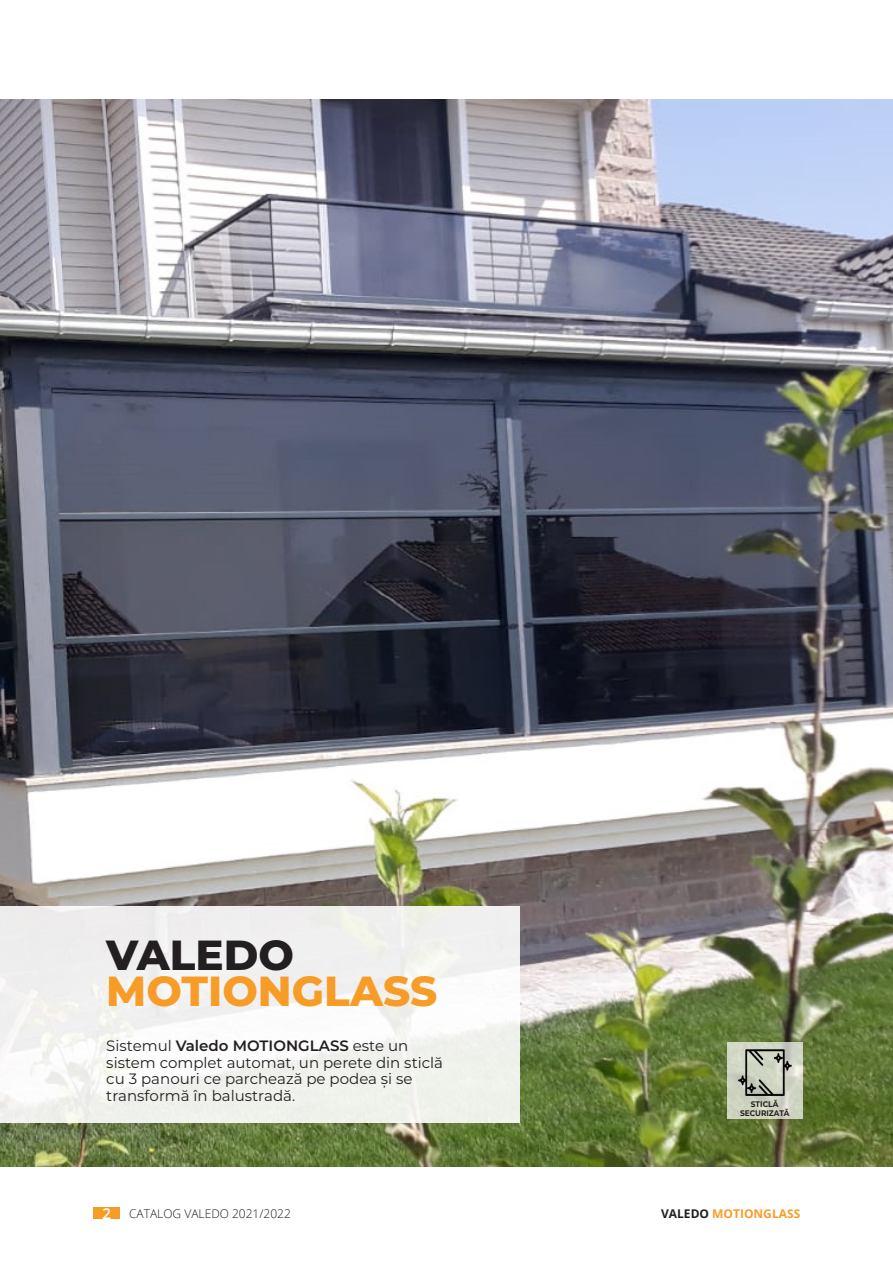
<style>
.page{position:relative;width:893px;height:1263px;background:#fff}
.page>*{position:absolute;margin:0;border:0;box-sizing:border-box;transform-origin:0 0}
.Big_title{font:800 42px "Montserrat";color:#f89c28}
.Big_title-2{font:800 42px "Montserrat";color:#231f20}
.title_1{font:15px/16.5px "Montserrat";color:#231f20}
.t1{font:300 12px "Open Sans";color:#211e1e}
.t2{font:700 12px "Open Sans";color:#f89c28}
.t3{font:700 8.1px "Montserrat";color:#231f20;scale:.92 1}
.s1{font-weight:600}
.s2{font-weight:600;font-size:15px;color:#fff}
.s3{color:#211e1e}
</style>
<div class="page">
<div style="left:94px;top:1207px;width:26px;height:12px;background:#f89c28"></div>
<img style="left:0;top:99px;width:893px;height:1067px">
<div style="left:0;top:906px;width:520px;height:217px;background:linear-gradient(to right,#f3f2f2,#f3f4f1)"></div>
<svg style="left:727px;top:1042px;width:75px;height:76px;background:#cdd2c1"></svg>
<img style="left:738px;top:1050px;width:53px;height:46px">
<p class="Big_title-2" style="left:106px;top:924px;width:189px">VALEDO</p>
<p class="Big_title" style="left:106px;top:960px;width:333px">MOTIONGLASS</p>
<p class="title_1" style="left:106px;top:1037px;width:338px">Sistemul <span class="s1">Valedo MOTIONGLASS</span> este un sistem complet automat, un perete din sticlă cu 3 panouri ce parchează pe podea și se transformă în balustradă.</p>
<p class="t3" style="left:751px;top:1099px;width:31px">STICLĂ</p>
<p class="t3" style="left:740px;top:1108px;width:55px">SECURIZATĂ</p>
<p class="t1" style="left:103px;top:1205px;width:190px"><span class="s2">2</span> CATALOG VALEDO 2021/2022</p>
<p class="t2" style="left:661px;top:1205px;width:141px"><span class="s3">VALEDO</span> MOTIONGLASS</p>
</div>
